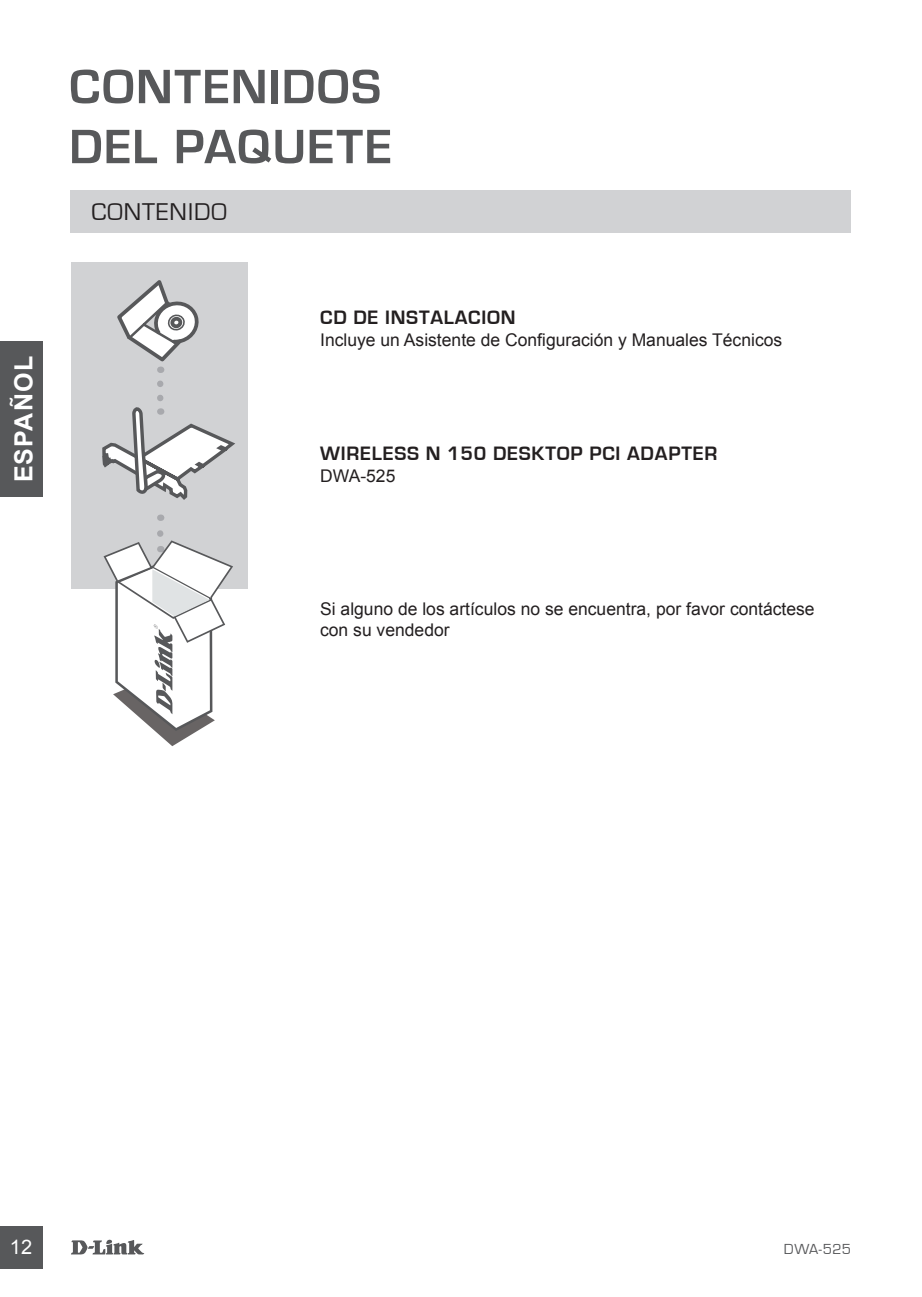
<style>
.page{position:relative;width:922px;height:1297px;background:#fff}
.page>*{position:absolute;margin:0;border:0;box-sizing:border-box;transform-origin:0 0}
.t1{font:700 50px/60px "Eurostile";letter-spacing:.03em;color:#57585a}
.t2{font:25px "Eurostile";letter-spacing:.04em;color:#231f20}
.t3{font:700 25px "Arial";letter-spacing:.045em;color:#fff}
.t4{font:700 20px "Eurostile";letter-spacing:.04em;color:#231f20}
.t5{font:20px "Arial";color:#fff}
.t6{font:17.5px/21px "Arial";color:#231f20}
.t7{font:15px "Eurostile";letter-spacing:.02em;color:#57585a}
</style>
<div class="page">
<svg style="left:71px;top:1239px;width:73px;height:15px"></svg>
<div style="left:0;top:1226px;width:43px;height:43px;background:#57585a"></div>
<div style="left:0;top:341px;width:43px;height:155px;background:#57585a"></div>
<div style="left:71px;top:190px;width:779px;height:43px;background:#d1d2d4"></div>
<div style="left:71px;top:262px;width:176px;height:327px;background:#d1d2d4"></div>
<svg style="left:117px;top:280px;width:82px;height:93px"></svg>
<svg style="left:103px;top:533px;width:130px;height:213px"></svg>
<svg style="left:102px;top:384px;width:133px;height:116px"></svg>
<h1 class="t1" style="left:69px;top:58px;width:324px">CONTENIDOS<br>DEL PAQUETE</h1>
<h2 class="t3" style="left:7px;top:482px;width:128px;rotate:-90deg">ESPAÑOL</h2>
<h2 class="t2" style="left:92px;top:199px;width:137px">CONTENIDO</h2>
<p class="t4" style="left:320px;top:306px;width:197px">CD DE INSTALACION</p>
<p class="t6" style="left:320px;top:330px;width:463px">Incluye un Asistente de Configuración y Manuales Técnicos</p>
<p class="t4" style="left:320px;top:442px;width:398px">WIRELESS N 150 DESKTOP PCI ADAPTER</p>
<p class="t6" style="left:320px;top:465px;width:77px">DWA-525</p>
<p class="t6" style="left:320px;top:599px;width:496px">Si alguno de los artículos no se encuentra, por favor contáctese con su vendedor</p>
<p class="t5" style="left:10px;top:1234px;width:24px">12</p>
<p class="t7" style="left:783px;top:1241px;width:69px">DWA-525</p>
</div>
